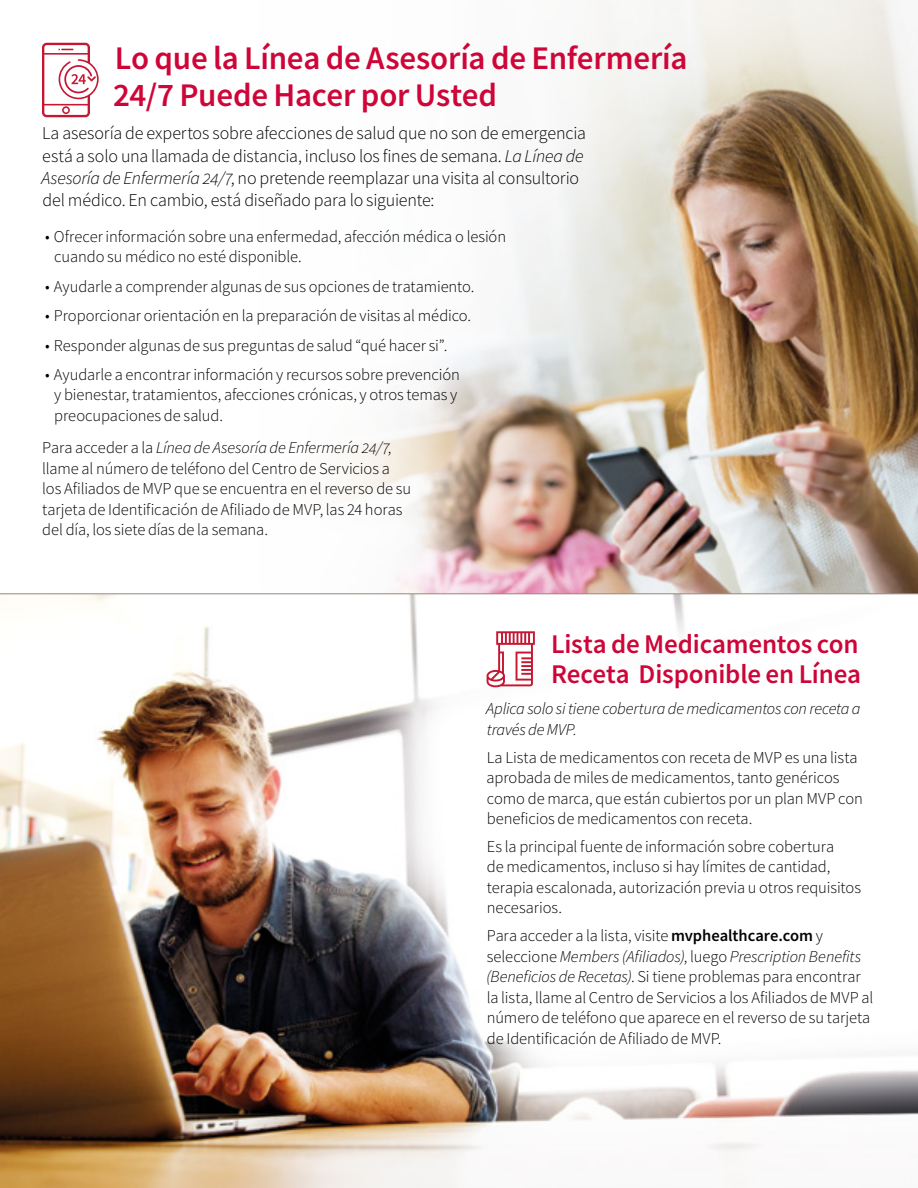
<style>
.page{position:relative;width:918px;height:1188px;background:#fff}
.page>*{position:absolute;margin:0;border:0;box-sizing:border-box;transform-origin:0 0}
.Article_Headline{font:600 33px/37.7px "Source Sans Pro";letter-spacing:-.005em;color:#ce0538}
.Article_Headline-2{font:600 27px/30.8px "Source Sans Pro";letter-spacing:-.005em;color:#ce0538}
.Article_Text{font:300 18px/22.4px "Source Sans Pro";letter-spacing:-.01em;color:#000}
.Article_Text-2{font:300 16.5px/20.4px "Source Sans Pro";letter-spacing:-.005em;color:#000}
.Bullet_Article_Text{font:300 16.5px/20.4px "Source Sans Pro";letter-spacing:-.005em;color:#000}
.Article_Subheading{font:300 16.5px/20.4px "Source Sans Pro";letter-spacing:-.005em;color:#000}
.Article_Text-3{font:italic 300 16.5px/20.4px "Source Sans Pro";letter-spacing:-.015em;color:#000}
.s1{font-style:italic}
.s2{font-weight:600}
</style>
<div class="page">
<img style="left:0;top:0;width:918px;height:1188px">
<svg style="left:42px;top:43px;width:57px;height:74px"></svg>
<hr style="left:0;top:594px;width:918px;height:1px;background:#97877b">
<svg style="left:487px;top:631px;width:48px;height:56px"></svg>
<p class="Article_Headline" style="left:113px;top:39px;width:576px">Lo que la Línea de Asesoría de Enfermería<br>24/7 Puede Hacer por Usted</p>
<p class="Article_Text" style="left:42px;top:122px;width:546px">La asesoría de expertos sobre afecciones de salud que no son de emergencia está a solo una llamada de distancia, incluso los fines de semana. <span class="s1">La Línea de Asesoría de Enfermería 24/7</span>, no pretende reemplazar una visita al consultorio del médico. En cambio, está diseñado para lo siguiente:</p>
<p class="Bullet_Article_Text" style="left:54px;top:226px;width:453px;text-indent:-9px">• Ofrecer información sobre una enfermedad, afección médica o lesión cuando su médico no esté disponible.</p>
<p class="Bullet_Article_Text" style="left:45px;top:276px;width:431px">• Ayudarle a comprender algunas de sus opciones de tratamiento.</p>
<p class="Bullet_Article_Text" style="left:45px;top:305px;width:428px">• Proporcionar orientación en la preparación de visitas al médico.</p>
<p class="Bullet_Article_Text" style="left:45px;top:335px;width:404px">• Responder algunas de sus preguntas de salud “qué hacer si”.</p>
<p class="Bullet_Article_Text" style="left:54px;top:364px;width:407px;text-indent:-9px">• Ayudarle a encontrar información y recursos sobre prevención y bienestar, tratamientos, afecciones crónicas, y otros temas y preocupaciones de salud.</p>
<p class="Article_Subheading" style="left:42px;top:438px;width:371px">Para acceder a la <span class="s1">Línea de Asesoría de Enfermería 24/7</span>, llame al número de teléfono del Centro de Servicios a los Afiliados de MVP que se encuentra en el reverso de su tarjeta de Identificación de Afiliado de MVP, las 24 horas del día, los siete días de la semana.</p>
<p class="Article_Headline-2" style="left:551px;top:628px;width:311px">Lista de Medicamentos con<br>Receta Disponible en Línea</p>
<p class="Article_Text-3" style="left:486px;top:699px;width:376px">Aplica solo si tiene cobertura de medicamentos con receta a través de MVP.</p>
<p class="Article_Text-2" style="left:487px;top:747px;width:378px">La Lista de medicamentos con receta de MVP es una lista aprobada de miles de medicamentos, tanto genéricos como de marca, que están cubiertos por un plan MVP con beneficios de medicamentos con receta.</p>
<p class="Article_Text-2" style="left:487px;top:836px;width:376px">Es la principal fuente de información sobre cobertura<br>de medicamentos, incluso si hay límites de cantidad, terapia escalonada, autorización previa u otros requisitos necesarios.</p>
<p class="Article_Text-2" style="left:486px;top:926px;width:389px">Para acceder a la lista, visite <span class="s2">mvphealthcare.com</span> y seleccione <span class="s1">Members (Afiliados)</span>, luego <span class="s1">Prescription Benefits (Beneficios de Recetas)</span>. Si tiene problemas para encontrar la lista, llame al Centro de Servicios a los Afiliados de MVP al número de teléfono que aparece en el reverso de su tarjeta de Identificación de Afiliado de MVP.</p>
</div>
